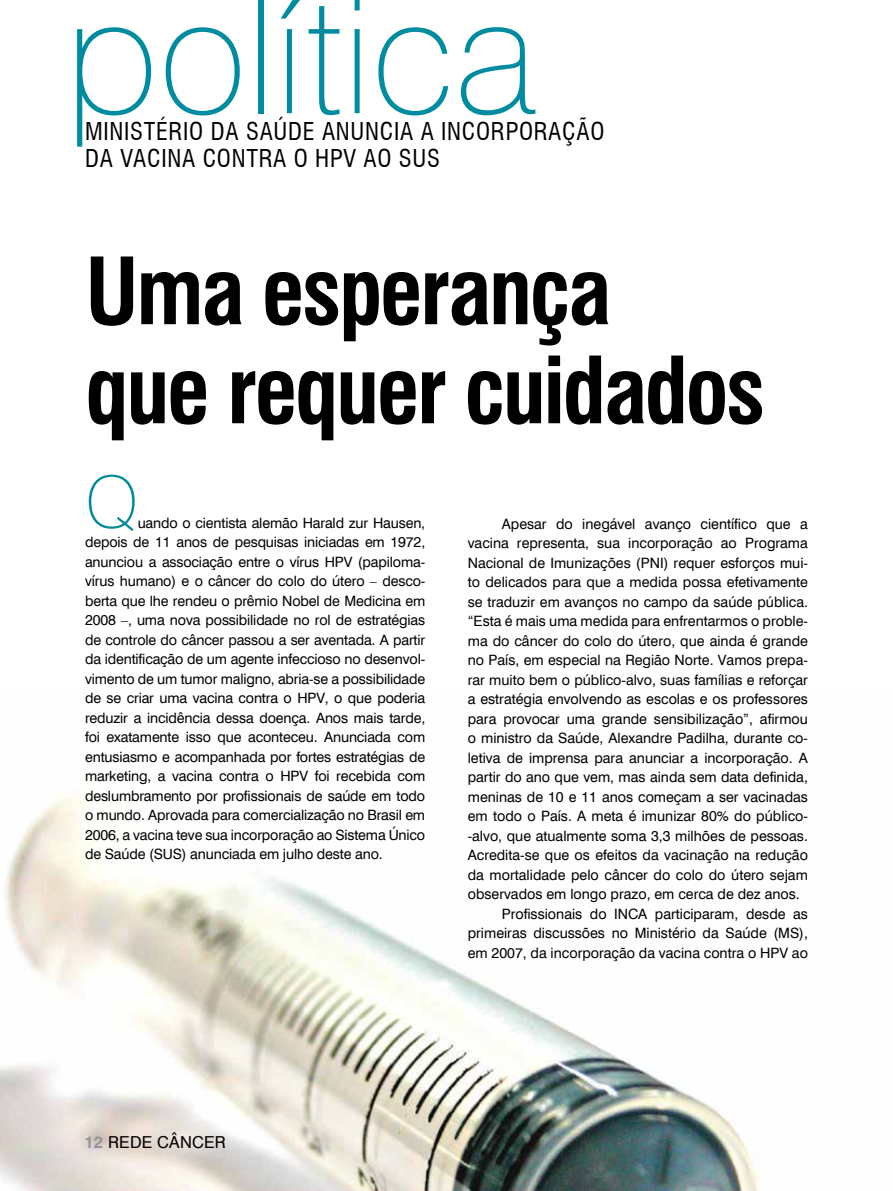
<style>
.page{position:relative;width:893px;height:1191px;background:#fff}
.page>*{position:absolute;margin:0;border:0;box-sizing:border-box;transform-origin:0 0}
.t1{font:100 162px "Swiss 721 BT";color:#008ca0}
.t2{font:700 condensed 90px/99px "Swiss 721 BT";letter-spacing:-.03em;color:#000}
.t3{font:100 72px "Swiss 721 BT";color:#008a9e}
.t4{font:condensed 24px/27px "Swiss 721 BT";letter-spacing:.03em;color:#000}
.t5{font:16.5px "Swiss 721 BT";letter-spacing:.015em;color:#000}
.t6{font:14.25px/19.5px "Swiss 721 BT";color:#000;text-align:justify}
.s1{font-weight:700;color:#939598}
</style>
<div class="page">
<img style="left:0;top:794px;width:759px;height:397px">
<h1 class="t1" style="left:66px;top:-43px;width:473px">política</h1>
<h3 class="t4" style="left:85px;top:117px;width:521px">MINISTÉRIO DA SAÚDE ANUNCIA A INCORPORAÇÃO<br>DA VACINA CONTRA O HPV AO SUS</h3>
<h2 class="t2" style="left:85px;top:242px;width:682px">Uma esperança<br>que requer cuidados</h2>
<h3 class="t3" style="left:85px;top:458px;width:55px">Q</h3>
<p class="t6" style="left:85px;top:512px;width:342px;text-indent:53px">uando o cientista alemão Harald zur Hausen, depois de 11 anos de pesquisas iniciadas em 1972, anunciou a associação entre o vírus HPV (papiloma&shy;vírus humano) e o câncer do colo do útero – desco&shy;berta que lhe rendeu o prêmio Nobel de Medicina em 2008 –, uma nova possibilidade no rol de estratégias de controle do câncer passou a ser aventada. A partir da identificação de um agente infeccioso no desenvol&shy;vimento de um tumor maligno, abria-se a possibilidade de se criar uma vacina contra o HPV, o que poderia reduzir a incidência dessa doença. Anos mais tarde, foi exatamente isso que aconteceu. Anunciada com entusiasmo e acompanhada por fortes estratégias de marketing, a vacina contra o HPV foi recebida com deslumbramento por profissionais de saúde em todo o mundo. Aprovada para comercialização no Brasil em 2006, a vacina teve sua incorporação ao Sistema Único de Saúde (SUS) anunciada em julho deste ano.</p>
<p class="t6" style="left:502px;top:513px;width:308px">Apesar do inegável avanço científico que a</p>
<p class="t6" style="left:468px;top:533px;width:342px">vacina representa, sua incorporação ao Programa</p>
<p class="t6" style="left:468px;top:552px;width:342px">Nacional de Imunizações (PNI) requer esforços mui-</p>
<p class="t6" style="left:468px;top:572px;width:342px">to delicados para que a medida possa efetivamente</p>
<p class="t6" style="left:468px;top:591px;width:342px">se traduzir em avanços no campo da saúde pública.</p>
<p class="t6" style="left:468px;top:611px;width:342px">“Esta é mais uma medida para enfrentarmos o proble-</p>
<p class="t6" style="left:468px;top:630px;width:342px">ma do câncer do colo do útero, que ainda é grande</p>
<p class="t6" style="left:468px;top:650px;width:342px">no País, em especial na Região Norte. Vamos prepa-</p>
<p class="t6" style="left:468px;top:669px;width:342px">rar muito bem o público-alvo, suas famílias e reforçar</p>
<p class="t6" style="left:468px;top:689px;width:342px">a estratégia envolvendo as escolas e os professores</p>
<p class="t6" style="left:468px;top:708px;width:342px">para provocar uma grande sensibilização”, afirmou</p>
<p class="t6" style="left:468px;top:728px;width:342px">o ministro da Saúde, Alexandre Padilha, durante co-</p>
<p class="t6" style="left:468px;top:747px;width:342px">letiva de imprensa para anunciar a incorporação. A</p>
<p class="t6" style="left:468px;top:767px;width:342px">partir do ano que vem, mas ainda sem data definida,</p>
<p class="t6" style="left:468px;top:786px;width:342px">meninas de 10 e 11 anos começam a ser vacinadas</p>
<p class="t6" style="left:468px;top:806px;width:342px">em todo o País. A meta é imunizar 80% do público-</p>
<p class="t6" style="left:468px;top:825px;width:342px">-alvo, que atualmente soma 3,3 milhões de pessoas.</p>
<p class="t6" style="left:468px;top:845px;width:342px">Acredita-se que os efeitos da vacinação na redução</p>
<p class="t6" style="left:468px;top:864px;width:342px">da mortalidade pelo câncer do colo do útero sejam</p>
<p class="t6" style="left:468px;top:884px;width:334px">observados em longo prazo, em cerca de dez anos.</p>
<p class="t6" style="left:502px;top:903px;width:308px">Profissionais do INCA participaram, desde as</p>
<p class="t6" style="left:468px;top:923px;width:342px">primeiras discussões no Ministério da Saúde (MS),</p>
<p class="t6" style="left:468px;top:942px;width:342px">em 2007, da incorporação da vacina contra o HPV ao</p>
<p class="t5" style="left:85px;top:1132px;width:108px"><span class="s1">12</span> Rede câncer</p>
</div>
